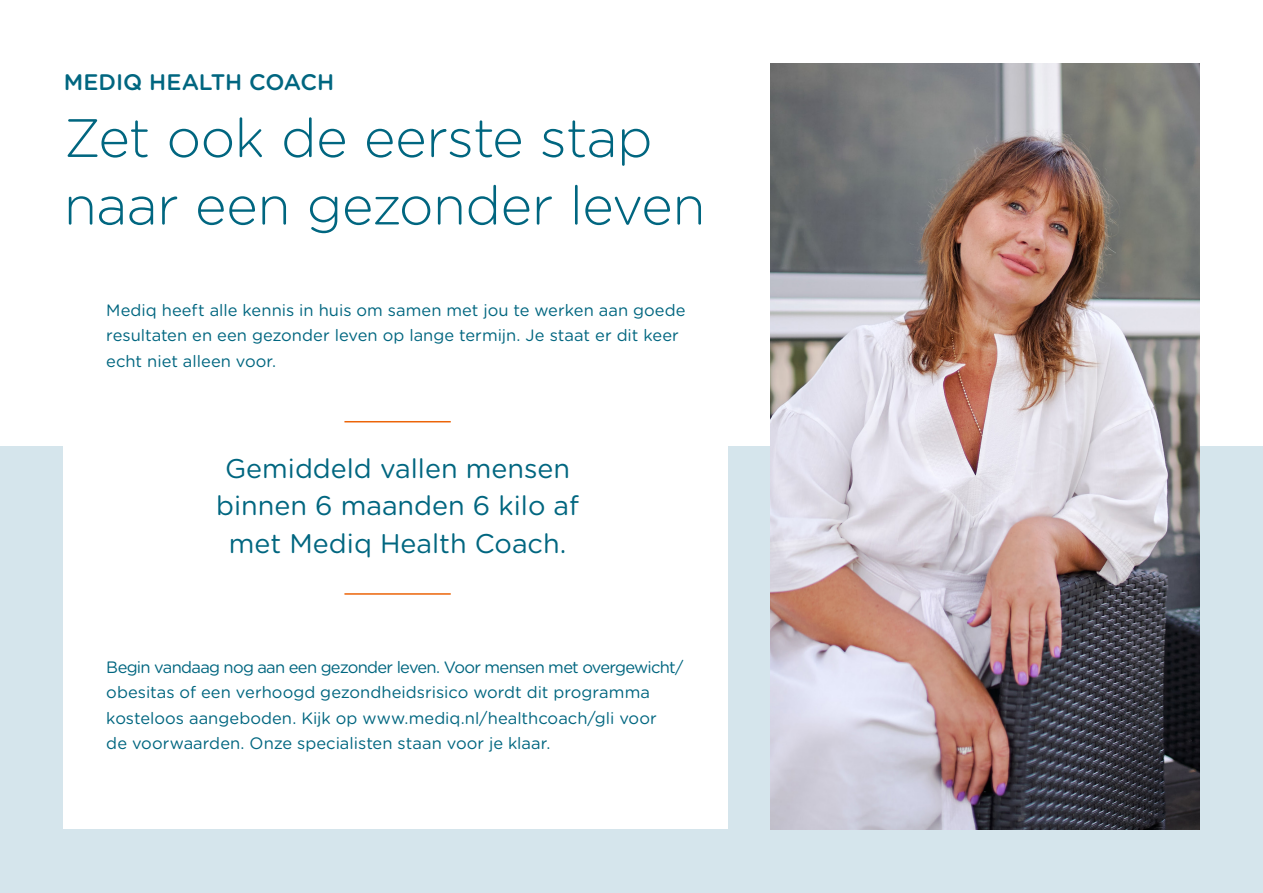
<style>
.page{position:relative;width:1263px;height:893px;background:#fff}
.page>*{position:absolute;margin:0;border:0;box-sizing:border-box;transform-origin:0 0}
.t1{font:300 54px/67.5px "Gotham Rounded";letter-spacing:-.01em;color:#006680}
.t2{font:27px/37.5px "Gotham Rounded";color:#006680;text-align:center}
.t3{font:500 22.5px "Gotham Rounded";color:#006680}
.t4{font:16.5px/25.5px "Gotham Rounded";color:#006680}
</style>
<div class="page">
<div style="left:0;top:446px;width:1263px;height:447px;background:#d5e5ec"></div>
<div style="left:64px;top:303px;width:664px;height:526px;background:#fff"></div>
<hr style="left:344px;top:421px;width:107px;height:1px;background:#ec6408">
<hr style="left:344px;top:593px;width:107px;height:2px;background:#ec6408">
<img style="left:770px;top:64px;width:429px;height:765px">
<h3 class="t3" style="left:64px;top:66px;width:272px">MEDIQ HEALTH COACH</h3>
<h1 class="t1" style="left:64px;top:102px;width:643px">Zet ook de eerste stap naar een gezonder leven</h1>
<p class="t4" style="left:106px;top:296px;width:581px">Mediq heeft alle kennis in huis om samen met jou te werken aan goede resultaten en een gezonder leven op lange termijn. Je staat er dit keer echt niet alleen voor.</p>
<h2 class="t2" style="left:216px;top:448px;width:364px">Gemiddeld vallen mensen binnen 6 maanden 6 kilo af met Mediq Health Coach.</h2>
<p class="t4" style="left:106px;top:653px;width:579px">Begin vandaag nog aan een gezonder leven. Voor mensen met overgewicht/ obesitas of een verhoogd gezondheidsrisico wordt dit programma kosteloos aangeboden. Kijk op www.mediq.nl/healthcoach/gli voor<br>de voorwaarden. Onze specialisten staan voor je klaar.</p>
</div>
